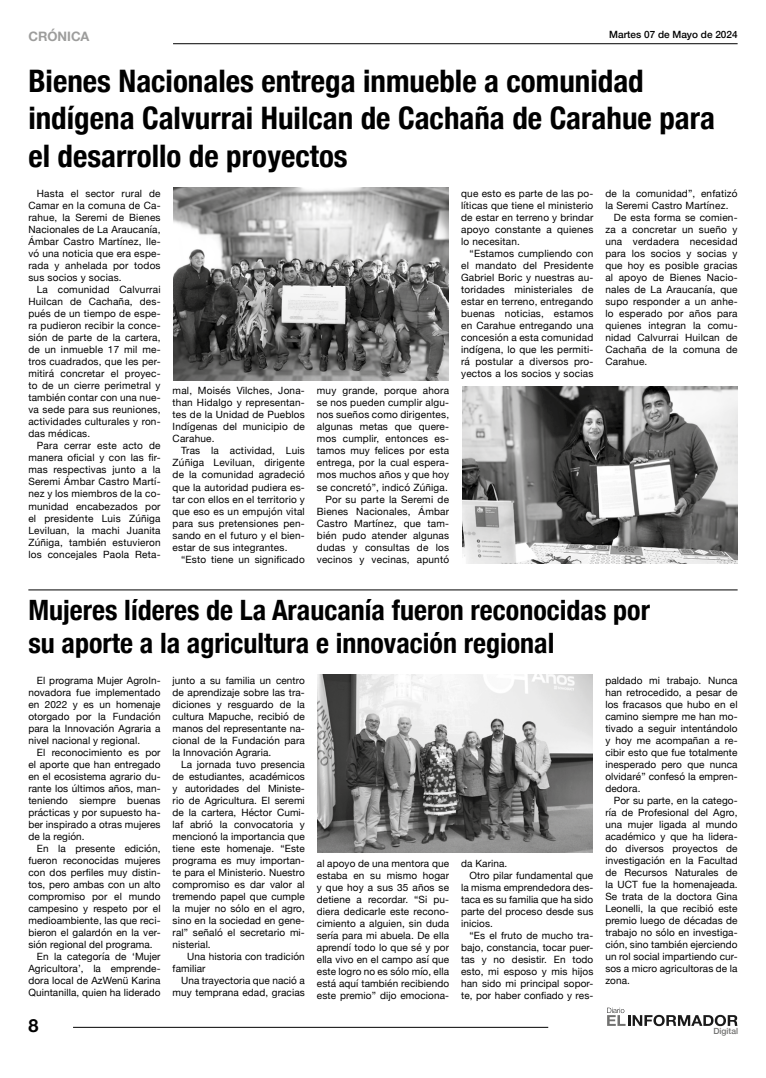
<style>
.page{position:relative;width:766px;height:1078px;background:#fff}
.page>*{position:absolute;margin:0;border:0;box-sizing:border-box;transform-origin:0 0}
.t1{font:700 condensed 31px/37.2px "Helvetica Neue";color:#000}
.t2{font:700 condensed 28px/33.6px "Helvetica Neue";color:#000}
.t3{font:700 18px "Helvetica Neue";color:#000}
.t4{font:700 13px "Helvetica Neue";color:#9d9d9c}
.t5{font:10px/12px "Helvetica Neue";letter-spacing:.01em;color:#000;text-align:justify}
.t6{font:500 10px "Helvetica Neue";color:#000}
.t7{font:500 8.5px "Helvetica Neue";color:#717170}
</style>
<div class="page">
<hr style="left:173px;top:43px;width:564px;height:1px;background:#000">
<hr style="left:73px;top:1026px;width:475px;height:1px;background:#000">
<svg style="left:607px;top:1007px;width:130px;height:18px"></svg>
<hr style="left:28px;top:589px;width:709px;height:1px;background:#000">
<img style="left:317px;top:674px;width:275px;height:178px">
<img style="left:462px;top:386px;width:275px;height:177px">
<img style="left:173px;top:188px;width:275px;height:192px">
<h3 class="t4" style="left:28px;top:26px;width:63px">CRÓNICA</h3>
<p class="t6" style="left:609px;top:27px;width:130px">Martes 07 de Mayo de 2024</p>
<h1 class="t1" style="left:28px;top:60px;width:688px">Bienes Nacionales entrega inmueble a comunidad indígena Calvurrai Huilcan de Cachaña de Carahue para el desarrollo de proyectos</h1>
<p class="t5" style="left:28px;top:188px;width:134px;text-indent:8px">Hasta el sector rural de Camar en la comuna de Ca&shy;rahue, la Seremi de Bienes Nacionales de La Araucanía, Ámbar Castro Martínez, lle&shy;vó una noticia que era espe&shy;rada y anhelada por todos sus socios y socias.</p>
<p class="t5" style="left:28px;top:284px;width:134px;text-indent:9px">La comunidad Calvurrai Huilcan de Cachaña, des&shy;pués de un tiempo de espe&shy;ra pudieron recibir la conce&shy;sión de parte de la cartera, de un inmueble 17 mil me&shy;tros cuadrados, que les per&shy;mitirá concretar el proyec&shy;to de un cierre perimetral y también contar con una nue&shy;va sede para sus reuniones, actividades culturales y ron&shy;das médicas.</p>
<p class="t5" style="left:28px;top:440px;width:134px;text-indent:8px">Para cerrar este acto de manera oficial y con las fir&shy;mas respectivas junto a la Seremi Ámbar Castro Martí&shy;nez y los miembros de la co&shy;munidad encabezados por el presidente Luis Zúñiga Leviluan, la machi Juanita Zúñiga, también estuvieron los concejales Paola Reta-</p>
<p class="t5" style="left:605px;top:188px;width:134px">de la comunidad”, enfatizó</p>
<p class="t5" style="left:605px;top:200px;width:124px">la Seremi Castro Martínez.</p>
<p class="t5" style="left:613px;top:212px;width:125px">De esta forma se comien-</p>
<p class="t5" style="left:605px;top:224px;width:134px">za a concretar un sueño y</p>
<p class="t5" style="left:605px;top:236px;width:134px">una verdadera necesidad</p>
<p class="t5" style="left:605px;top:248px;width:134px">para los socios y socias y</p>
<p class="t5" style="left:605px;top:260px;width:134px">que hoy es posible gracias</p>
<p class="t5" style="left:605px;top:272px;width:134px">al apoyo de Bienes Nacio-</p>
<p class="t5" style="left:605px;top:284px;width:134px">nales de La Araucanía, que</p>
<p class="t5" style="left:605px;top:296px;width:134px">supo responder a un anhe-</p>
<p class="t5" style="left:605px;top:308px;width:134px">lo esperado por años para</p>
<p class="t5" style="left:605px;top:320px;width:134px">quienes integran la comu-</p>
<p class="t5" style="left:605px;top:332px;width:134px">nidad Calvurrai Huilcan de</p>
<p class="t5" style="left:605px;top:344px;width:134px">Cachaña de la comuna de</p>
<p class="t5" style="left:605px;top:356px;width:43px">Carahue.</p>
<p class="t5" style="left:461px;top:188px;width:134px">que esto es parte de las po&shy;líticas que tiene el ministerio de estar en terreno y brindar apoyo constante a quienes lo necesitan.</p>
<p class="t5" style="left:461px;top:248px;width:134px;text-indent:8px">“Estamos cumpliendo con el mandato del Presidente Gabriel Boric y nuestras au&shy;toridades ministeriales de estar en terreno, entregando buenas noticias, estamos en Carahue entregando una concesión a esta comunidad indígena, lo que les permiti&shy;rá postular a diversos pro&shy;yectos a los socios y socias</p>
<p class="t5" style="left:172px;top:385px;width:134px">mal, Moisés Vilches, Jona&shy;than Hidalgo y representan&shy;tes de la Unidad de Pueblos Indígenas del municipio de Carahue.</p>
<p class="t5" style="left:172px;top:445px;width:134px;text-indent:8px">Tras la actividad, Luis Zúñiga Leviluan, dirigente de la comunidad agradeció que la autoridad pudiera es&shy;tar con ellos en el territorio y que eso es un empujón vital para sus pretensiones pen&shy;sando en el futuro y el bien&shy;estar de sus integrantes.</p>
<p class="t5" style="left:181px;top:553px;width:125px">“Esto tiene un significado</p>
<p class="t5" style="left:317px;top:385px;width:134px;text-align:right">muy grande, porque ahora se nos pueden cumplir algu&shy;nos sueños como dirigentes, algunas metas que quere&shy;mos cumplir, entonces es&shy;tamos muy felices por esta entrega, por la cual espera&shy;mos muchos años y que hoy se concretó”, indicó Zúñiga.<br>Por su parte la Seremi de<br>Bienes Nacionales, Ámbar<br>Castro Martínez, que tam&shy;bién pudo atender algunas dudas y consultas de los vecinos y vecinas, apuntó</p>
<h2 class="t2" style="left:28px;top:590px;width:623px">Mujeres líderes de La Araucanía fueron reconocidas por su aporte a la agricultura e innovación regional</h2>
<p class="t5" style="left:28px;top:675px;width:134px;text-indent:8px">El programa Mujer AgroIn&shy;novadora fue implementado en 2022 y es un homenaje otorgado por la Fundación para la Innovación Agraria a nivel nacional y regional.</p>
<p class="t5" style="left:28px;top:747px;width:134px;text-indent:8px">El reconocimiento es por el aporte que han entregado en el ecosistema agrario du&shy;rante los últimos años, man&shy;teniendo siempre buenas prácticas y por supuesto ha&shy;ber inspirado a otras mujeres de la región.</p>
<p class="t5" style="left:37px;top:843px;width:125px">En la presente edición,</p>
<p class="t5" style="left:28px;top:855px;width:134px">fueron reconocidas mujeres</p>
<p class="t5" style="left:28px;top:867px;width:134px">con dos perfiles muy distin-</p>
<p class="t5" style="left:28px;top:879px;width:134px">tos, pero ambas con un alto</p>
<p class="t5" style="left:28px;top:891px;width:134px">compromiso por el mundo</p>
<p class="t5" style="left:28px;top:903px;width:134px">campesino y respeto por el</p>
<p class="t5" style="left:28px;top:915px;width:134px">medioambiente, las que reci-</p>
<p class="t5" style="left:28px;top:927px;width:134px">bieron el galardón en la ver-</p>
<p class="t5" style="left:28px;top:939px;width:126px">sión regional del programa.</p>
<p class="t5" style="left:37px;top:951px;width:125px">En la categoría de ‘Mujer</p>
<p class="t5" style="left:28px;top:963px;width:134px">Agricultora’, la emprende-</p>
<p class="t5" style="left:28px;top:975px;width:134px">dora local de AzWenü Karina</p>
<p class="t5" style="left:28px;top:987px;width:134px">Quintanilla, quien ha liderado</p>
<p class="t5" style="left:172px;top:675px;width:134px">junto a su familia un centro de aprendizaje sobre las tra&shy;diciones y resguardo de la cultura Mapuche, recibió de manos del representante na&shy;cional de la Fundación para la Innovación Agraria.</p>
<p class="t5" style="left:172px;top:759px;width:134px;text-indent:8px">La jornada tuvo presencia de estudiantes, académicos y autoridades del Ministe&shy;rio de Agricultura. El seremi de la cartera, Héctor Cumi&shy;laf abrió la convocatoria y mencionó la importancia que tiene este homenaje. “Este programa es muy importan&shy;te para el Ministerio. Nuestro compromiso es dar valor al tremendo papel que cumple la mujer no sólo en el agro, sino en la sociedad en gene&shy;ral” señaló el secretario mi&shy;nisterial.</p>
<p class="t5" style="left:172px;top:951px;width:134px;text-indent:15px">Una historia con tradición familiar</p>
<p class="t5" style="left:172px;top:975px;width:134px;text-align:right">Una trayectoria que nació a muy temprana edad, gracias</p>
<p class="t5" style="left:317px;top:857px;width:134px">al apoyo de una mentora que estaba en su mismo hogar y que hoy a sus 35 años se detiene a recordar. “Si pu&shy;diera dedicarle este recono&shy;cimiento a alguien, sin duda sería para mi abuela. De ella aprendí todo lo que sé y por ella vivo en el campo así que este logro no es sólo mío, ella está aquí también recibiendo este premio” dijo emociona-</p>
<p class="t5" style="left:461px;top:857px;width:48px">da Karina.</p>
<p class="t5" style="left:469px;top:869px;width:125px">Otro pilar fundamental que</p>
<p class="t5" style="left:461px;top:881px;width:134px">la misma emprendedora des-</p>
<p class="t5" style="left:461px;top:893px;width:134px">taca es su familia que ha sido</p>
<p class="t5" style="left:461px;top:905px;width:134px">parte del proceso desde sus</p>
<p class="t5" style="left:461px;top:917px;width:33px">inicios.</p>
<p class="t5" style="left:469px;top:929px;width:125px">“Es el fruto de mucho tra-</p>
<p class="t5" style="left:461px;top:941px;width:134px">bajo, constancia, tocar puer-</p>
<p class="t5" style="left:461px;top:953px;width:134px">tas y no desistir. En todo</p>
<p class="t5" style="left:461px;top:965px;width:134px">esto, mi esposo y mis hijos</p>
<p class="t5" style="left:461px;top:977px;width:134px">han sido mi principal sopor-</p>
<p class="t5" style="left:461px;top:989px;width:134px">te, por haber confiado y res-</p>
<p class="t5" style="left:605px;top:675px;width:134px">paldado mi trabajo. Nunca han retrocedido, a pesar de los fracasos que hubo en el camino siempre me han mo&shy;tivado a seguir intentándolo y hoy me acompañan a re&shy;cibir esto que fue totalmente inesperado pero que nunca olvidaré” confesó la empren&shy;dedora.</p>
<p class="t5" style="left:605px;top:795px;width:134px;text-indent:8px">Por su parte, en la catego&shy;ría de Profesional del Agro, una mujer ligada al mundo académico y que ha lidera&shy;do diversos proyectos de investigación en la Facultad de Recursos Naturales de la UCT fue la homenajeada.<br>Se trata de la doctora Gina Leonelli, la que recibió este premio luego de décadas de trabajo no sólo en investiga&shy;ción, sino también ejerciendo un rol social impartiendo cur&shy;sos a micro agricultoras de la zona.</p>
<h3 class="t3" style="left:28px;top:1011px;width:12px">8</h3>
<p class="t7" style="left:713px;top:1023px;width:26px">Digital</p>
</div>
